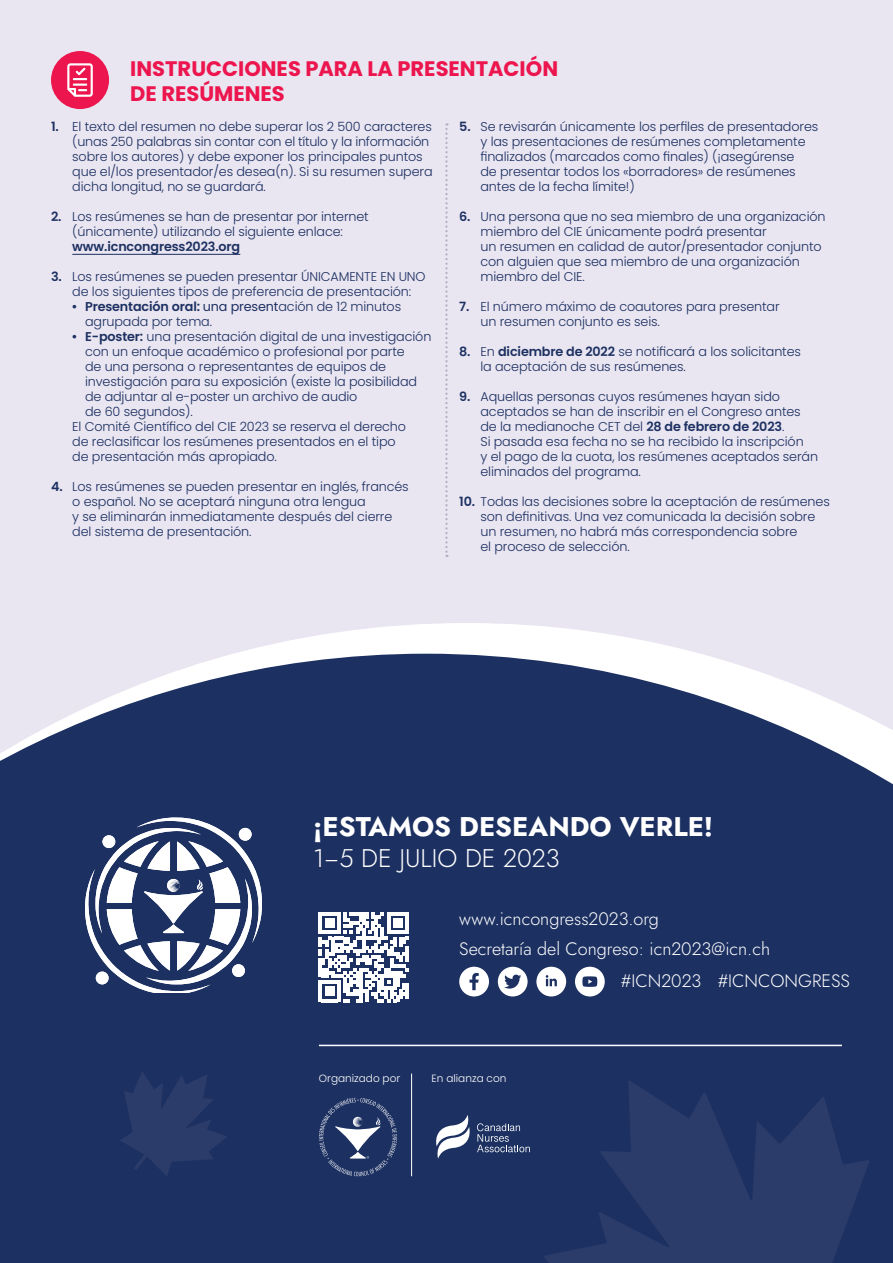
<style>
.page{position:relative;width:893px;height:1263px;background:#fff}
.page>*{position:absolute;margin:0;border:0;box-sizing:border-box;transform-origin:0 0}
.t1{font:700 27px "Jost";color:#fff}
.t2{font:300 25.5px "Jost";color:#fff}
.t3{font:700 21px/25.2px "Poppins";color:#ed154e}
.t4{font:300 18px/30.2px "Jost";color:#fff}
.t5{font:300 12.75px/15px "Poppins";letter-spacing:-.01em;color:#1c3061}
.t6{font:600 12.75px "Poppins";letter-spacing:-.01em;color:#1c3061}
.t7{font:300 10.5px "Poppins";color:#fff}
.s1{font-weight:600}
.s2{font-family:"Futura PT";font-weight:400}
.s3{font-weight:400}
</style>
<div class="page">
<div style="left:0;top:0;width:893px;height:957px;background:#e9e5f1"></div>
<svg style="left:234px;top:623px;width:466px;height:31px;fill:#fff"></svg>
<svg style="left:0;top:654px;width:893px;height:609px;background:#2e406d"></svg>
<div style="left:51px;top:51px;width:58px;height:58px;background:#ed154e;border-radius:50%"></div>
<svg style="left:67px;top:63px;width:26px;height:34px"></svg>
<hr style="left:72px;top:254px;width:168px;height:1px;background:#1c3061">
<svg style="left:445px;top:123px;width:3px;height:434px"></svg>
<svg style="left:85px;top:817px;width:177px;height:176px;background:#687596"></svg>
<div style="left:102px;top:835px;width:13px;height:13px;background:#fff;border-radius:50%"></div>
<div style="left:232px;top:964px;width:13px;height:13px;background:#fff;border-radius:50%"></div>
<div style="left:96px;top:971px;width:13px;height:13px;background:#fff;border-radius:50%"></div>
<div style="left:239px;top:828px;width:13px;height:13px;background:#fff;border-radius:50%"></div>
<hr style="left:319px;top:1045px;width:523px;height:1px;background:#fff">
<div style="left:536px;top:967px;width:30px;height:29px;background:#fff;border-radius:50%"></div>
<svg style="left:546px;top:975px;width:11px;height:11px"></svg>
<div style="left:575px;top:967px;width:30px;height:29px;background:#fff;border-radius:50%"></div>
<svg style="left:582px;top:976px;width:15px;height:11px"></svg>
<svg style="left:459px;top:967px;width:30px;height:29px"></svg>
<svg style="left:498px;top:967px;width:30px;height:29px"></svg>
<svg style="left:319px;top:912px;width:90px;height:90px"></svg>
<hr style="left:406px;top:983px;width:3px;height:16px;background:#fff">
<svg style="left:319px;top:1098px;width:78px;height:78px;background:#3b4d77"></svg>
<svg style="left:120px;top:1072px;width:107px;height:104px;background:#243665"></svg>
<svg style="left:543px;top:1080px;width:327px;height:183px;background:#243665"></svg>
<svg style="left:434px;top:1115px;width:37px;height:43px"></svg>
<svg style="left:477px;top:1123px;width:53px;height:29px;background:#42537b"></svg>
<hr style="left:411px;top:1073px;width:1px;height:103px;background:#fff">
<h3 class="t3" style="left:130px;top:56px;width:429px">INSTRUCCIONES PARA LA PRESENTACIÓN<br>DE RESÚMENES</h3>
<p class="t5" style="left:72px;top:119px;width:362px;text-indent:-21px"><span class="s1">1.</span> El texto del resumen no debe superar los 2 500 caracteres (unas 250 palabras sin contar con el título y la información sobre los autores) y debe exponer los principales puntos que el/los presentador/es desea(n). Si su resumen supera dicha longitud, no se guardará.</p>
<p class="t5" style="left:51px;top:209px;width:319px;text-align:center"><span class="s1">2.</span> Los resúmenes se han de presentar por internet (únicamente) utilizando el siguiente enlace:</p>
<p class="t6" style="left:72px;top:239px;width:169px">www.icncongress2023.org</p>
<p class="t5" style="left:51px;top:269px;width:376px;text-align:center"><span class="s1">3.</span> Los resúmenes se pueden presentar ÚNICAMENTE EN UNO de los siguientes tipos de preferencia de presentación:</p>
<p class="t5" style="left:85px;top:299px;width:318px;text-indent:-17px"><span class="s2">•</span> <span class="s1">Presentación oral:</span> <span class="s3">una present</span>ación de 12 minutos agrupada por tema.</p>
<p class="t5" style="left:68px;top:329px;width:365px"><span class="s2">•</span> <span class="s1">E-poster:</span> una presentación digital de una investigación</p>
<p class="t5" style="left:85px;top:344px;width:321px">con un enfoque académico o profesional por parte</p>
<p class="t5" style="left:85px;top:359px;width:303px">de una persona o representantes de equipos de</p>
<p class="t5" style="left:85px;top:374px;width:334px">investigación para su exposición (existe la posibilidad</p>
<p class="t5" style="left:85px;top:389px;width:274px">de adjuntar al e-poster un archivo de audio</p>
<p class="t5" style="left:85px;top:404px;width:109px">de 60 segundos).</p>
<p class="t5" style="left:72px;top:419px;width:335px">El Comité Científico del CIE 2023 se reserva el derecho</p>
<p class="t5" style="left:72px;top:434px;width:325px">de reclasificar los resúmenes presentados en el tipo</p>
<p class="t5" style="left:72px;top:449px;width:206px">de presentación más apropiado.</p>
<p class="t5" style="left:72px;top:479px;width:338px;text-indent:-21px"><span class="s1">4.</span> Los resúmenes se pueden presentar en inglés, francés o español. No se aceptará ninguna otra lengua<br>y se eliminarán inmediatamente después del cierre del sistema de presentación.</p>
<p class="t5" style="left:480px;top:119px;width:339px;text-indent:-21px"><span class="s1">5.</span> Se revisarán únicamente los perfiles de presentadores y las presentaciones de resúmenes completamente finalizados (marcados como finales) (¡asegúrense<br>de presentar todos los «borradores» de resúmenes antes de la fecha límite!)</p>
<p class="t5" style="left:480px;top:209px;width:347px;text-indent:-21px"><span class="s1">6.</span> Una persona que no sea miembro de una organización miembro del CIE únicamente podrá presentar<br>un resumen en calidad de autor/presentador conjunto con alguien que sea miembro de una organización miembro del CIE.</p>
<p class="t5" style="left:480px;top:299px;width:301px;text-indent:-21px"><span class="s1">7.</span> El número máximo de coautores para presentar un resumen conjunto es seis.</p>
<p class="t5" style="left:480px;top:344px;width:322px;text-indent:-21px"><span class="s1">8.</span> En <span class="s1">diciembre de 2022</span> se notificará a los solicitantes la aceptación de sus resúmenes.</p>
<p class="t5" style="left:480px;top:389px;width:339px;text-indent:-21px"><span class="s1">9.</span> Aquellas personas cuyos resúmenes hayan sido aceptados se han de inscribir en el Congreso antes de la medianoche CET del <span class="s1">28 de febrero de 2023</span>.<br>Si pasada esa fecha no se ha recibido la inscripción<br>y el pago de la cuota, los resúmenes aceptados serán eliminados del programa.</p>
<p class="t5" style="left:480px;top:494px;width:351px;text-indent:-21px"><span class="s1">10.</span> Todas las decisiones sobre la aceptación de resúmenes son definitivas. Una vez comunicada la decisión sobre un resumen, no habrá más correspondencia sobre<br>el proceso de selección.</p>
<h1 class="t1" style="left:313px;top:808px;width:401px">¡ESTAMOS DESEANDO VERLE!</h1>
<h2 class="t2" style="left:313px;top:840px;width:248px">1‒5 DE JULIO DE 2023</h2>
<h3 class="t4" style="left:459px;top:903px;width:312px">www.icncongress2023.org<br>Secretaría del Congreso: icn2023@icn.ch</h3>
<h3 class="t4" style="left:621px;top:965px;width:230px">#ICN2023 #ICNCONGRESS</h3>
<p class="t7" style="left:319px;top:1072px;width:83px">Organizado por</p>
<p class="t7" style="left:432px;top:1072px;width:76px">En alianza con</p>
</div>
